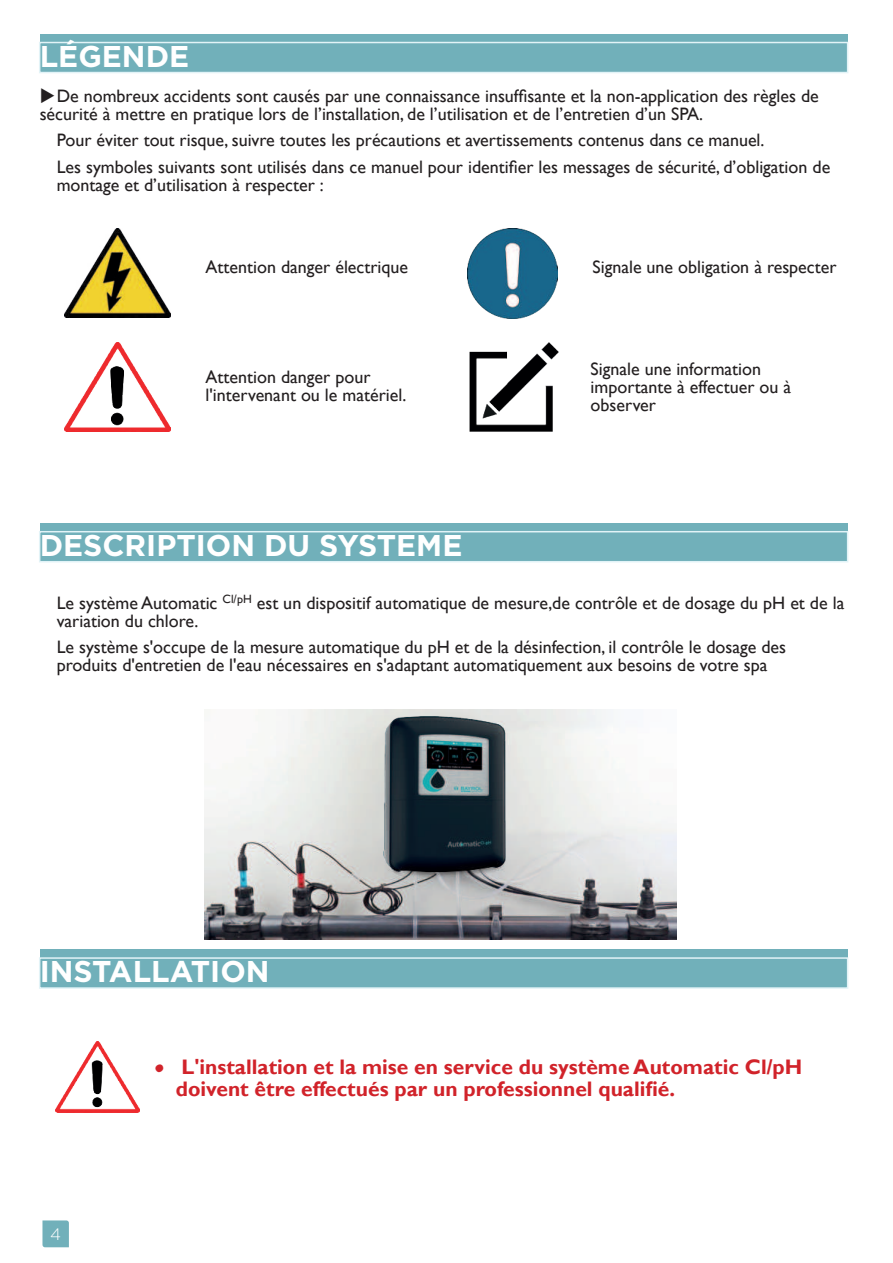
<style>
.page{position:relative;width:893px;height:1263px;background:#fff}
.page>*{position:absolute;margin:0;border:0;box-sizing:border-box;transform-origin:0 0}
.t1{font:700 30px "Gotham";color:#fff}
.t2{font:700 21px/22.5px "Gill Sans";color:#d1232a}
.t3{font:18px/18px "Gill Sans";color:#231f20}
.t4{font:300 16.5px "Gotham";color:#fff}
.s1{font-family:"Ink Free";font-weight:400}
</style>
<div class="page">
<svg style="left:42px;top:1220px;width:27px;height:27px"></svg>
<div style="left:40px;top:34px;width:808px;height:39px;background:#71b0ba"></div>
<div style="left:39px;top:42px;width:809px;height:31px;border:2px solid #e2f3f7"></div>
<img style="left:65px;top:228px;width:105px;height:90px">
<img style="left:65px;top:342px;width:105px;height:89px">
<img style="left:469px;top:342px;width:89px;height:89px">
<img style="left:467px;top:228px;width:90px;height:90px">
<div style="left:40px;top:523px;width:808px;height:39px;background:#71b0ba"></div>
<div style="left:39px;top:531px;width:809px;height:31px;border:2px solid #e2f3f7"></div>
<img style="left:204px;top:710px;width:472px;height:230px">
<img style="left:56px;top:1041px;width:83px;height:71px">
<div style="left:40px;top:949px;width:808px;height:39px;background:#71b0ba"></div>
<div style="left:39px;top:957px;width:809px;height:32px;border:2px solid #e2f3f7"></div>
<img style="left:352px;top:709px;width:163px;height:177px">
<h1 class="t1" style="left:40px;top:39px;width:151px">LÉGENDE</h1>
<p class="t3" style="left:40px;top:87px;width:781px;text-indent:17px">De nombreux accidents sont causés par une connaissance insuffisante et la non-application des règles de sécurité à mettre en pratique lors de l’installation, de l’utilisation et de l’entretien d’un SPA.</p>
<p class="t3" style="left:57px;top:128px;width:775px;line-height:26.5px">Pour éviter tout risque, suivre toutes les précautions et avertissements contenus dans ce manuel.<br>Les symboles suivants sont utilisés dans ce manuel pour identifier les messages de sécurité, d’obligation de</p>
<p class="t3" style="left:57px;top:177px;width:269px">montage et d’utilisation à respecter :</p>
<p class="t3" style="left:206px;top:259px;width:204px">Attention danger électrique</p>
<p class="t3" style="left:206px;top:369px;width:202px">Attention danger pour l'intervenant ou le matériel.</p>
<p class="t3" style="left:592px;top:259px;width:246px">Signale une obligation à respecter</p>
<p class="t3" style="left:591px;top:361px;width:202px">Signale une information importante à effectuer ou à observer</p>
<h1 class="t1" style="left:40px;top:528px;width:424px">DESCRIPTION DU SYSTEME</h1>
<p class="t3" style="left:57px;top:595px;width:789px">Le système Automatic <sup>Cl/pH</sup> est un dispositif automatique de mesure,de contrôle et de dosage du pH et de la variation du chlore.</p>
<p class="t3" style="left:57px;top:639px;width:731px">Le système s'occupe de la mesure automatique du pH et de la désinfection, il contrôle le dosage des produits d'entretien de l'eau nécessaires en s'adaptant automatiquement aux besoins de votre spa</p>
<h1 class="t1" style="left:40px;top:955px;width:231px">INSTALLATION</h1>
<p class="t4" style="left:50px;top:1227px;width:12px">4</p>
<p class="t2" style="left:176px;top:1057px;width:628px;text-indent:-21px"><span class="s1">•</span> L'installation et la mise en service du système Automatic Cl/pH doivent être effectués par un professionnel qualifié.</p>
</div>
